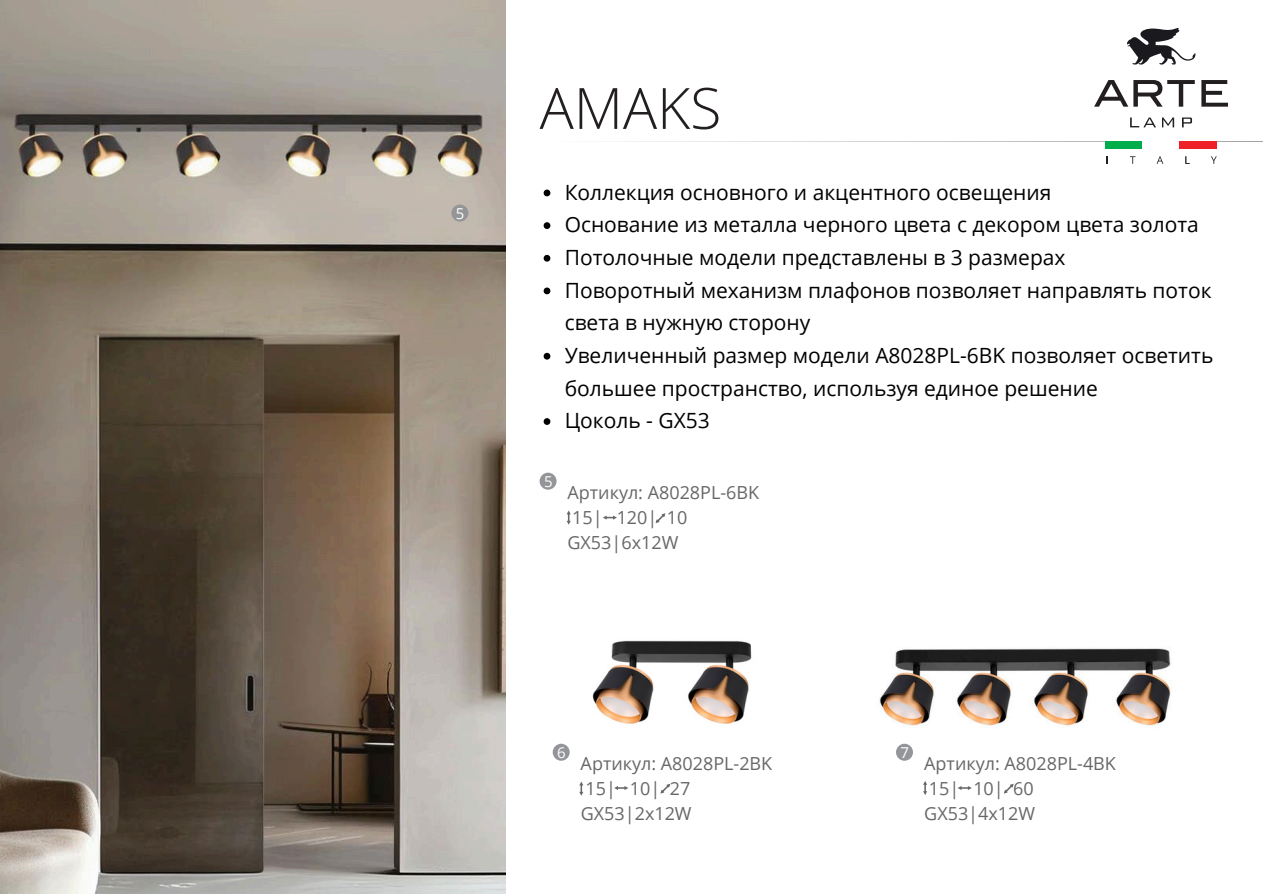
<style>
.page{position:relative;width:1263px;height:894px;background:#fff}
.page>*{position:absolute;margin:0;border:0;box-sizing:border-box;transform-origin:0 0}
.t1{font:300 57px "Open Sans";color:#231f20}
.t2{font:21px/32.7px "Open Sans";color:#000}
.t3{font:18px/24.8px "Open Sans";color:#666766}
.t4{font:15px "Open Sans";color:#fff}
</style>
<div class="page">
<svg style="left:1127px;top:28px;width:68px;height:36px"></svg>
<hr style="left:533px;top:141px;width:730px;height:1px;background:#231f20">
<div style="left:1106px;top:141px;width:37px;height:7px;background:#00ad4b"></div>
<div style="left:1143px;top:141px;width:36px;height:7px;background:#fff"></div>
<div style="left:1179px;top:141px;width:37px;height:7px;background:#ee2127"></div>
<svg style="left:1130px;top:156px;width:5px;height:8px"></svg>
<svg style="left:1157px;top:156px;width:6px;height:8px"></svg>
<svg style="left:1185px;top:156px;width:4px;height:8px"></svg>
<svg style="left:1211px;top:156px;width:6px;height:8px"></svg>
<svg style="left:1094px;top:80px;width:101px;height:27px"></svg>
<svg style="left:1201px;top:80px;width:27px;height:27px"></svg>
<svg style="left:1130px;top:117px;width:26px;height:10px"></svg>
<svg style="left:1162px;top:117px;width:12px;height:10px"></svg>
<svg style="left:1182px;top:117px;width:10px;height:10px"></svg>
<div style="left:553px;top:743px;width:17px;height:17px;background:#939598;border-radius:50%"></div>
<svg style="left:579px;top:781px;width:4px;height:14px"></svg>
<div style="left:896px;top:743px;width:17px;height:17px;background:#939598;border-radius:50%"></div>
<svg style="left:923px;top:781px;width:4px;height:13px"></svg>
<svg style="left:660px;top:783px;width:11px;height:11px"></svg>
<svg style="left:614px;top:786px;width:14px;height:3px"></svg>
<svg style="left:1004px;top:783px;width:10px;height:11px"></svg>
<svg style="left:958px;top:786px;width:14px;height:3px"></svg>
<img style="left:0;top:1px;width:505px;height:892px">
<img style="left:592px;top:640px;width:160px;height:84px">
<img style="left:879px;top:648px;width:292px;height:78px">
<div style="left:540px;top:472px;width:17px;height:17px;background:#939598;border-radius:50%"></div>
<svg style="left:567px;top:510px;width:4px;height:14px"></svg>
<svg style="left:655px;top:513px;width:11px;height:10px"></svg>
<svg style="left:603px;top:515px;width:14px;height:4px"></svg>
<div style="left:451px;top:204px;width:17px;height:17px;background:#939598;border-radius:50%"></div>
<svg style="left:544px;top:189px;width:6px;height:7px"></svg>
<svg style="left:544px;top:222px;width:6px;height:7px"></svg>
<svg style="left:544px;top:255px;width:6px;height:6px"></svg>
<svg style="left:544px;top:287px;width:6px;height:7px"></svg>
<svg style="left:544px;top:353px;width:6px;height:6px"></svg>
<svg style="left:544px;top:418px;width:6px;height:7px"></svg>
<p class="t4" style="left:456px;top:202px;width:10px">5</p>
<p class="t1" style="left:540px;top:68px;width:183px">AMAKS</p>
<p class="t2" style="left:565px;top:175px;width:488px">Коллекция основного и акцентного освещения</p>
<p class="t2" style="left:565px;top:208px;width:636px">Основание из металла черного цвета с декором цвета золота</p>
<p class="t2" style="left:565px;top:240px;width:502px">Потолочные модели представлены в 3 размерах</p>
<p class="t2" style="left:565px;top:273px;width:648px">Поворотный механизм плафонов позволяет направлять поток света в нужную сторону</p>
<p class="t2" style="left:565px;top:338px;width:650px">Увеличенный размер модели A8028PL-6BK позволяет осветить большее пространство, используя единое решение</p>
<p class="t2" style="left:565px;top:403px;width:147px">Цоколь - GX53</p>
<p class="t4" style="left:544px;top:470px;width:10px">5</p>
<p class="t3" style="left:567px;top:479px;width:193px">Артикул: A8028PL-6BK</p>
<p class="t3" style="left:572px;top:504px;width:117px">15| 120| 10</p>
<h2 class="t3" style="left:567px;top:529px;width:112px">GX53|6x12W</h2>
<p class="t4" style="left:557px;top:741px;width:10px">6</p>
<p class="t4" style="left:900px;top:741px;width:10px">7</p>
<p class="t3" style="left:581px;top:750px;width:193px">Артикул: A8028PL-2BK</p>
<p class="t3" style="left:924px;top:750px;width:193px">Артикул: A8028PL-4BK</p>
<p class="t3" style="left:581px;top:775px;width:112px">15| 10| 27<br>GX53|2x12W</p>
<p class="t3" style="left:924px;top:775px;width:112px">15| 10| 60<br>GX53|4x12W</p>
</div>
